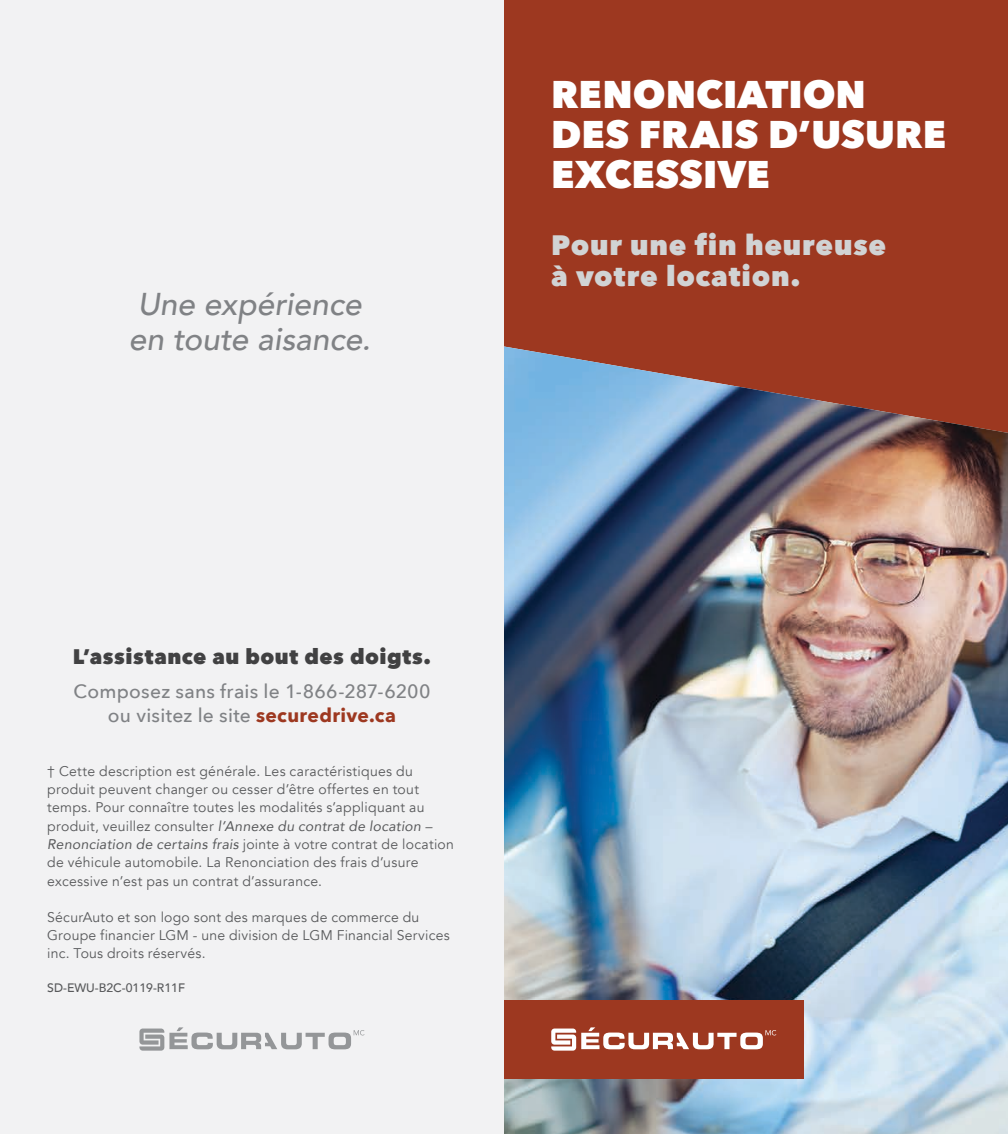
<style>
.page{position:relative;width:1008px;height:1134px;background:#fff}
.page>*{position:absolute;margin:0;border:0;box-sizing:border-box;transform-origin:0 0}
.t1{font:800 38.5px/40.2px "Avenir Next";color:#fff}
.t2{font:italic 500 31.5px/35px "Avenir";color:#808285}
.t3{font:800 28px/31.5px "Avenir Next";letter-spacing:.03em;color:#d1d3d4}
.t4{font:800 21px "Avenir Next";letter-spacing:.025em;color:#414142}
.t5{font:500 19.25px/24.5px "Avenir Next";letter-spacing:.015em;color:#808285;text-align:center}
.t6{font:14px/18.4px "Avenir";letter-spacing:.02em;color:#58595b}
.t7{font:500 12.25px "Avenir";color:#58595b}
.s1{font-weight:700;color:#9d3820}
.s2{font-style:italic}
</style>
<div class="page">
<div style="left:0;top:0;width:504px;height:1134px;background:#f2f2f3"></div>
<div style="left:504px;top:0;width:504px;height:346px;background:#9d3820"></div>
<img style="left:504px;top:346px;width:504px;height:788px">
<div style="left:504px;top:1000px;width:299px;height:79px;background:#9d3820"></div>
<svg style="left:551px;top:1027px;width:225px;height:24px"></svg>
<svg style="left:139px;top:1027px;width:226px;height:24px"></svg>
<h2 class="t2" style="left:129px;top:287px;width:243px">Une expérience en toute aisance.</h2>
<h1 class="t1" style="left:551px;top:74px;width:396px">RENONCIATION<br>DES FRAIS D’USURE<br>EXCESSIVE</h1>
<h3 class="t3" style="left:551px;top:229px;width:336px">Pour une fin heureuse à votre location.</h3>
<h3 class="t4" style="left:73px;top:644px;width:359px">L’assistance au bout des doigts.</h3>
<h3 class="t5" style="left:73px;top:678px;width:359px">Composez sans frais le 1-866-287-6200 ou visitez le site <span class="s1">securedrive.ca</span></h3>
<p class="t6" style="left:47px;top:762px;width:408px">† Cette description est générale. Les caractéristiques du produit peuvent changer ou cesser d’être offertes en tout temps. Pour connaître toutes les modalités s’appliquant au produit, veuillez consulter <span class="s2">l’Annexe du contrat de location – Renonciation de certains frais</span> jointe à votre contrat de location de véhicule automobile. La Renonciation des frais d’usure excessive n’est pas un contrat d’assurance.</p>
<p class="t6" style="left:47px;top:908px;width:404px">SécurAuto et son logo sont des marques de commerce du<br>Groupe financier LGM - une division de LGM Financial Services inc. Tous droits réservés.</p>
<p class="t7" style="left:47px;top:977px;width:139px">SD-EWU-B2C-0119-R11F</p>
</div>
